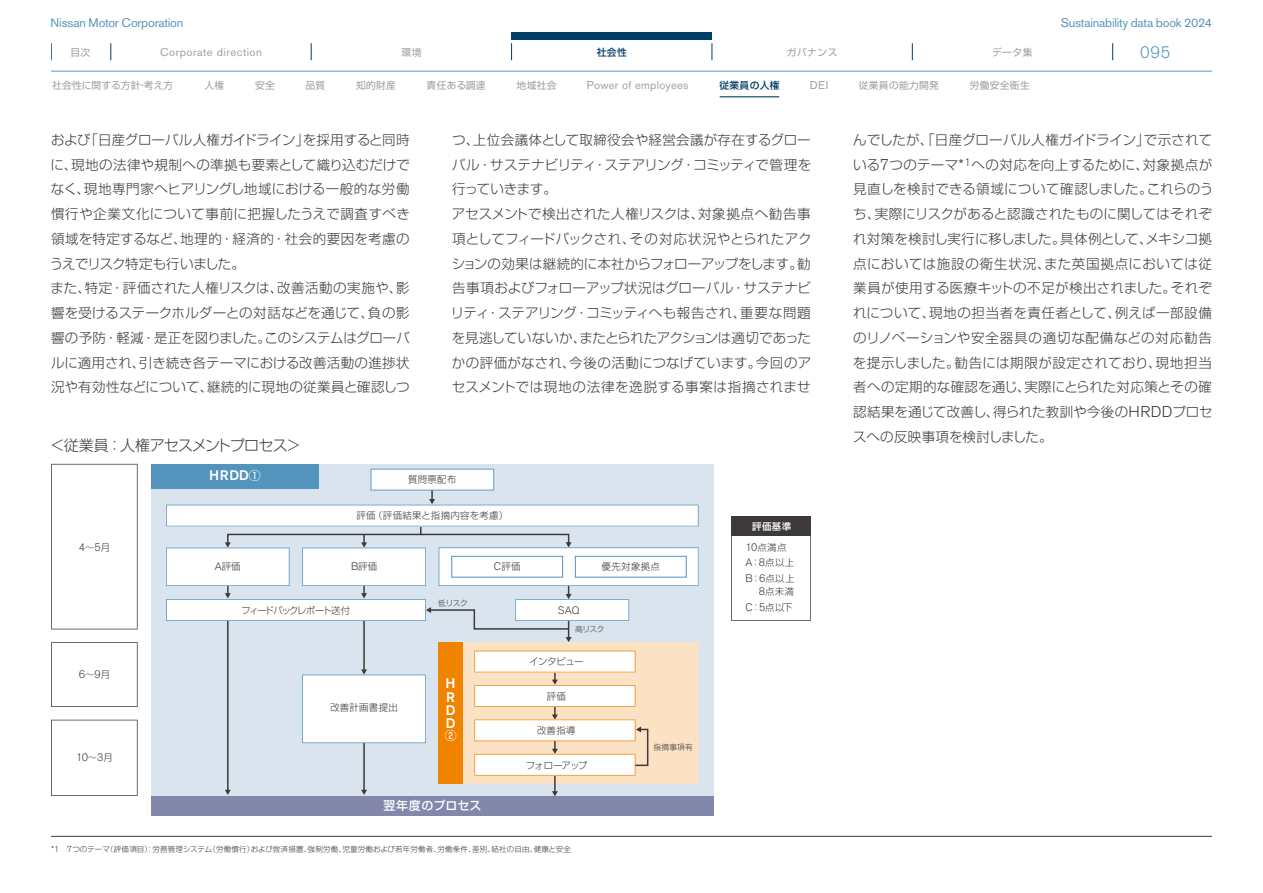
<style>
.page{position:relative;width:1263px;height:893px;background:#fff}
.page>*{position:absolute;margin:0;border:0;box-sizing:border-box;transform-origin:0 0}
.t1{font:300 16.5px "Nissan Pro";color:#5394bd}
.t2{font:300 15px "Shin Go Pro";letter-spacing:-.05em;color:#3c3c3c}
.t3{font:500 13.8px/13.2px "Nissan Pro";color:#fff;text-align:justify}
.t4{font:300 13.5px/24.8px "Shin Go Pro";letter-spacing:.01em;color:#3c3c3c}
.t5{font:12.45px "Nissan Pro";letter-spacing:-.015em;color:#5795bb}
.t6{font:500 12px "Shin Go Pro";letter-spacing:.015em;color:#fff}
.t7{font:11.25px "Nissan Pro";letter-spacing:.045em;color:#9fa0a0}
.t8{font:11.25px "Nissan Pro";letter-spacing:.025em;color:#9fa0a0}
.t9{font:300 10.8px "Nissan Pro";color:#3e3a39}
.t10{font:9.75px "Shin Go Pro";letter-spacing:.03em;color:#9fa0a0}
.t11{font:9.75px "Shin Go Pro";letter-spacing:.005em;color:#9fa0a0}
.t12{font:500 9.75px "Shin Go Pro";letter-spacing:.03em;color:#003f66}
.t13{font:300 9.45px/15.8px "Shin Go Pro";letter-spacing:.025em;color:#3e3a39}
.t14{font:300 9.45px "Shin Go Pro";letter-spacing:-.13em;color:#3e3a39}
.t15{font:300 9.45px "Shin Go Pro";letter-spacing:-.065em;color:#3e3a39}
.t16{font:500 9.45px "Shin Go Pro";color:#fff}
.t17{font:300 7.65px "Shin Go Pro";letter-spacing:-.015em;color:#3e3a39}
.t18{font:300 7.5px "Shin Go Pro";letter-spacing:.025em;color:#3c3c3c}
.s1{font-family:"Nissan Pro";font-size:15.45px}
.s2{font-family:"Shin Go Pro";font-size:12px}
.s3{font-family:"Shin Go Pro";font-size:9.45px}
.s4{font-family:"Nissan Pro";font-size:10.8px}
.s5{font-family:"Nissan Pro";font-size:8.7px}
</style>
<div class="page">
<div style="left:512px;top:32px;width:200px;height:8px;background:#003f66"></div>
<svg style="left:111px;top:43px;width:1px;height:17px"></svg>
<svg style="left:51px;top:43px;width:1px;height:17px"></svg>
<svg style="left:311px;top:43px;width:1px;height:17px"></svg>
<svg style="left:511px;top:43px;width:1px;height:17px"></svg>
<svg style="left:712px;top:43px;width:1px;height:17px"></svg>
<svg style="left:912px;top:43px;width:1px;height:17px"></svg>
<svg style="left:1112px;top:43px;width:1px;height:17px"></svg>
<hr style="left:51px;top:71px;width:1161px;height:1px;background:#5795bb">
<hr style="left:720px;top:96px;width:59px;height:1px;background:#003f66">
<hr style="left:51px;top:836px;width:1161px;height:1px;background:#3e3a39">
<div style="left:151px;top:464px;width:562px;height:351px;background:#dae4ef"></div>
<div style="left:151px;top:796px;width:562px;height:19px;background:#8387aa"></div>
<div style="left:439px;top:642px;width:260px;height:142px;background:#fce2c4"></div>
<hr style="left:227px;top:612px;width:2px;height:179px;background:#3e3a39">
<svg style="left:225px;top:790px;width:6px;height:5px"></svg>
<hr style="left:554px;top:754px;width:2px;height:38px;background:#3e3a39">
<svg style="left:552px;top:791px;width:6px;height:5px"></svg>
<hr style="left:554px;top:686px;width:2px;height:29px;background:#3e3a39">
<hr style="left:554px;top:651px;width:2px;height:29px;background:#3e3a39">
<hr style="left:363px;top:735px;width:2px;height:56px;background:#3e3a39">
<svg style="left:361px;top:790px;width:6px;height:5px"></svg>
<hr style="left:363px;top:612px;width:2px;height:58px;background:#3e3a39">
<hr style="left:431px;top:480px;width:2px;height:20px;background:#3e3a39">
<svg style="left:371px;top:469px;width:123px;height:21px;background:#f5f9fb"></svg>
<div style="left:439px;top:642px;width:24px;height:142px;background:#f08300"></div>
<svg style="left:474px;top:651px;width:161px;height:21px;background:#fefaf5"></svg>
<svg style="left:474px;top:680px;width:161px;height:27px"></svg>
<svg style="left:474px;top:714px;width:175px;height:62px"></svg>
<svg style="left:302px;top:669px;width:124px;height:74px;background:#f6f9fb"></svg>
<svg style="left:51px;top:464px;width:87px;height:165px"></svg>
<svg style="left:731px;top:536px;width:80px;height:85px"></svg>
<div style="left:731px;top:516px;width:80px;height:20px;background:#3e3a39"></div>
<svg style="left:51px;top:642px;width:87px;height:65px"></svg>
<svg style="left:51px;top:720px;width:87px;height:76px"></svg>
<div style="left:152px;top:464px;width:167px;height:24px;background:#5394bd"></div>
<svg style="left:166px;top:499px;width:533px;height:143px"></svg>
<div style="left:575px;top:556px;width:111px;height:21px;background:#fff"></div>
<div style="left:575px;top:556px;width:112px;height:21px;border:1px solid #5394bd"></div>
<div style="left:452px;top:556px;width:111px;height:21px;background:#fff"></div>
<div style="left:451px;top:556px;width:112px;height:21px;border:1px solid #5394bd"></div>
<p class="t5" style="left:51px;top:14px;width:134px">Nissan Motor Corporation</p>
<p class="t5" style="left:1061px;top:14px;width:153px">Sustainability data book 2024</p>
<p class="t10" style="left:70px;top:44px;width:21px">目次</p>
<p class="t7" style="left:160px;top:44px;width:103px">Corporate direction</p>
<p class="t10" style="left:401px;top:44px;width:21px">環境</p>
<p class="t12" style="left:597px;top:44px;width:32px">社会性</p>
<p class="t10" style="left:787px;top:44px;width:52px">ガバナンス</p>
<p class="t10" style="left:992px;top:44px;width:42px">データ集</p>
<p class="t11" style="left:52px;top:77px;width:123px">社会性に関する方針・考え方</p>
<p class="t10" style="left:204px;top:77px;width:21px">人権</p>
<p class="t10" style="left:255px;top:77px;width:21px">安全</p>
<p class="t10" style="left:305px;top:77px;width:21px">品質</p>
<p class="t10" style="left:356px;top:77px;width:41px">知的財産</p>
<p class="t10" style="left:427px;top:77px;width:61px">責任ある調達</p>
<p class="t10" style="left:517px;top:77px;width:41px">地域社会</p>
<p class="t8" style="left:587px;top:78px;width:103px">Power of employees</p>
<p class="t12" style="left:719px;top:77px;width:61px">従業員の人権</p>
<p class="t7" style="left:810px;top:78px;width:20px">DEI</p>
<p class="t10" style="left:859px;top:77px;width:82px">従業員の能力開発</p>
<p class="t10" style="left:970px;top:77px;width:61px">労働安全衛生</p>
<p class="t1" style="left:1140px;top:41px;width:32px">095</p>
<p class="t4" style="left:451px;top:126px;width:362px">つ、上位会議体として取締役会や経営会議が存在するグローバル・サステナビリティ・ステアリング・コミッティで管理を行っていきます。<br>アセスメントで検出された人権リスクは、対象拠点へ勧告事項としてフィードバックされ、その対応状況やとられたアクションの効果は継続的に本社からフォローアップをします。勧告事項およびフォローアップ状況はグローバル・サステナビリティ・ステアリング・コミッティへも報告され、重要な問題を見逃していないか、またとられたアクションは適切であったかの評価がなされ、今後の活動につなげています。今回のアセスメントでは現地の法律を逸脱する事案は指摘されませ</p>
<p class="t4" style="left:853px;top:126px;width:362px;text-align:justify">んでしたが、「日産グローバル人権ガイドライン」で示されている<span class="s1">7</span>つのテーマ<span class="s1">*</span><sup>1</sup>への対応を向上するために、対象拠点が見直しを検討できる領域について確認しました。これらのうち、実際にリスクがあると認識されたものに関してはそれぞれ対策を検討し実行に移しました。具体例として、メキシコ拠点においては施設の衛生状況、また英国拠点においては従業員が使用する医療キットの不足が検出されました。それぞれについて、現地の担当者を責任者として、例えば一部設備のリノベーションや安全器具の適切な配備などの対応勧告を提示しました。勧告には期限が設定されており、現地担当者への定期的な確認を通じ、実際にとられた対応策とその確認結果を通じて改善し、得られた教訓や今後の<span class="s1">HRDD</span>プロセスへの反映事項を検討しました。</p>
<p class="t13" style="left:408px;top:471px;width:50px">質問票配布</p>
<p class="t4" style="left:50px;top:126px;width:362px">および「日産グローバル人権ガイドライン」を採用すると同時に、現地の法律や規制への準拠も要素として織り込むだけでなく、現地専門家へヒアリングし地域における一般的な労働慣行や企業文化について事前に把握したうえで調査すべき領域を特定するなど、地理的・経済的・社会的要因を考慮のうえでリスク特定も行いました。<br>また、特定・評価された人権リスクは、改善活動の実施や、影響を受けるステークホルダーとの対話などを通じて、負の影響の予防・軽減・是正を図りました。このシステムはグローバルに適用され、引き続き各テーマにおける改善活動の進捗状況や有効性などについて、継続的に現地の従業員と確認しつ</p>
<p class="t2" style="left:50px;top:433px;width:252px">＜従業員：人権アセスメントプロセス＞</p>
<p class="t3" style="left:209px;top:469px;width:53px">HRDD<span class="s2">①</span></p>
<p class="t13" style="left:357px;top:507px;width:153px">評価（評価結果と指摘内容を考慮）</p>
<p class="t16" style="left:752px;top:518px;width:41px">評価基準</p>
<p class="t9" style="left:79px;top:540px;width:33px">4<span class="s3">～</span>5<span class="s3">月</span></p>
<p class="t13" style="left:745px;top:538px;width:51px"><span class="s4">10</span>点満点<br><span class="s4">A</span>：<span class="s4">8</span>点以上<br><span class="s4">B</span>：<span class="s4">6</span>点以上</p>
<p class="t13" style="left:745px;top:582px;width:50px;text-align:right"><span class="s4">8</span>点未満<br><span class="s4">C</span>：<span class="s4">5</span>点以下</p>
<p class="t13" style="left:215px;top:557px;width:27px"><span class="s4">A</span>評価</p>
<p class="t13" style="left:351px;top:557px;width:28px"><span class="s4">B</span>評価</p>
<p class="t13" style="left:494px;top:558px;width:28px"><span class="s4">C</span>評価</p>
<p class="t13" style="left:601px;top:558px;width:60px">優先対象拠点</p>
<p class="t17" style="left:438px;top:597px;width:31px">低リスク</p>
<p class="t14" style="left:241px;top:602px;width:110px">フィードバックレポート送付</p>
<p class="t9" style="left:558px;top:603px;width:23px">SAQ</p>
<p class="t9" style="left:79px;top:667px;width:33px">6<span class="s3">～</span>9<span class="s3">月</span></p>
<p class="t9" style="left:76px;top:750px;width:38px">10<span class="s3">～</span>3<span class="s3">月</span></p>
<p class="t13" style="left:330px;top:698px;width:69px">改善計画書提出</p>
<p class="t3" style="left:446px;top:677px;width:11px">H R D D</p>
<p class="t6" style="left:445px;top:725px;width:13px">②</p>
<p class="t6" style="left:384px;top:795px;width:99px">翌年度のプロセス</p>
<p class="t17" style="left:575px;top:623px;width:31px">高リスク</p>
<p class="t13" style="left:529px;top:653px;width:56px">インタビュー</p>
<p class="t13" style="left:547px;top:687px;width:21px">評価</p>
<p class="t13" style="left:537px;top:722px;width:40px">改善指導</p>
<p class="t15" style="left:526px;top:757px;width:63px">フォローアップ</p>
<p class="t18" style="left:51px;top:843px;width:521px"><span class="s5">*1 7</span>つのテーマ（評価項目）：労務管理システム（労働慣行）および救済措置、強制労働、児童労働および若年労働者、労働条件、差別、結社の自由、健康と安全</p>
<p class="t17" style="left:653px;top:741px;width:41px">指摘事項有</p>
</div>
